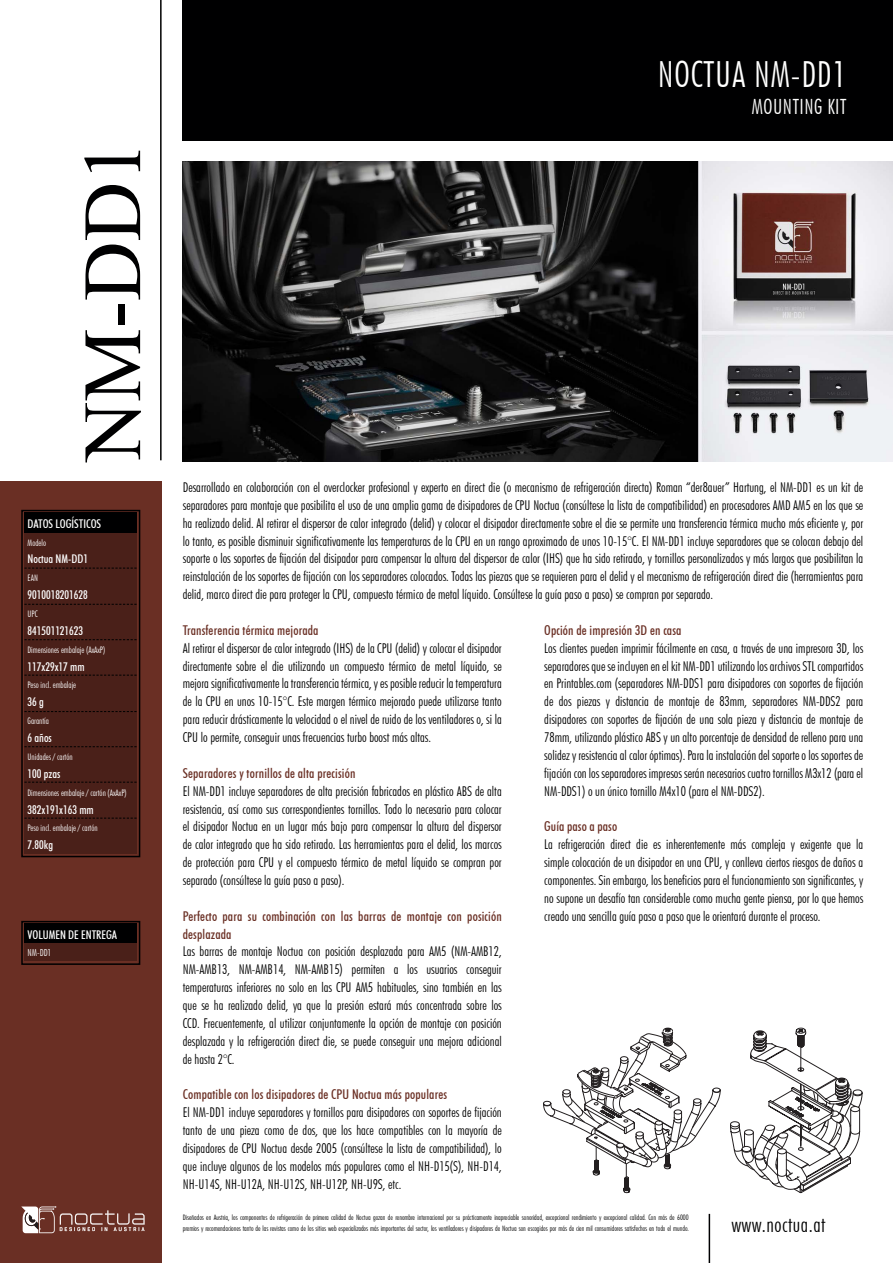
<style>
.page{position:relative;width:893px;height:1263px;background:#fff}
.page>*{position:absolute;margin:0;border:0;box-sizing:border-box;transform-origin:0 0}
.t1{font:82.5px "Times New Roman";color:#000001}
.t2{font:300 condensed 36px "Futura BT";letter-spacing:.025em;color:#fff}
.t3{font:300 condensed 21px "Futura BT";letter-spacing:.025em;color:#fff}
.t4{font:300 condensed 21px "Futura BT";letter-spacing:.025em;color:#000001}
.t5{font:300 condensed 13.5px/17.9px "Futura BT";color:#000;text-align:justify}
.t6{font:500 condensed 13.5px/17.9px "Futura BT";letter-spacing:.01em;color:#6a2f24}
.t7{font:500 condensed 12px "Futura BT";color:#fff}
.t8{font:300 condensed 9.75px "Futura BT";color:#fff}
.t9{font:300 condensed 9px "Futura BT";color:#fff}
.t10{font:300 condensed 7.5px/10.8px "Futura BT";letter-spacing:-.005em;color:#000}
</style>
<div class="page">
<div style="left:0;top:482px;width:162px;height:781px;background:#6a2f24"></div>
<div style="left:24px;top:531px;width:113px;height:323px;background:#4a2019"></div>
<div style="left:24px;top:513px;width:113px;height:20px;background:#000001"></div>
<div style="left:21px;top:510px;width:119px;height:347px;border:2px solid #000001"></div>
<hr style="left:160px;top:0;width:2px;height:460px;background:#000001">
<div style="left:24px;top:942px;width:113px;height:19px;background:#4a2019"></div>
<div style="left:24px;top:924px;width:113px;height:19px;background:#000001"></div>
<div style="left:21px;top:921px;width:119px;height:44px;border:2px solid #000001"></div>
<svg style="left:24px;top:568px;width:113px;height:1px"></svg>
<svg style="left:24px;top:604px;width:113px;height:1px"></svg>
<svg style="left:24px;top:639px;width:113px;height:1px"></svg>
<svg style="left:24px;top:675px;width:113px;height:1px"></svg>
<svg style="left:24px;top:711px;width:113px;height:1px"></svg>
<svg style="left:24px;top:746px;width:113px;height:1px"></svg>
<svg style="left:24px;top:782px;width:113px;height:1px"></svg>
<svg style="left:24px;top:818px;width:113px;height:1px"></svg>
<hr style="left:709px;top:1214px;width:1px;height:49px;background:#000001">
<div style="left:183px;top:0;width:710px;height:140px;background:#000001"></div>
<img style="left:183px;top:161px;width:709px;height:300px">
<svg style="left:543px;top:1027px;width:178px;height:166px"></svg>
<svg style="left:730px;top:1028px;width:132px;height:165px"></svg>
<svg style="left:21px;top:1206px;width:124px;height:27px"></svg>
<p class="t1" style="left:54px;top:461px;width:322px;rotate:-90deg">NM-DD1</p>
<p class="t7" style="left:28px;top:516px;width:75px">DATOS LOGÍSTICOS</p>
<p class="t9" style="left:28px;top:537px;width:20px">Modelo</p>
<p class="t7" style="left:28px;top:552px;width:62px">Noctua NM-DD1</p>
<p class="t9" style="left:28px;top:573px;width:12px">EAN</p>
<p class="t7" style="left:28px;top:588px;width:62px">9010018201628</p>
<p class="t9" style="left:28px;top:608px;width:12px">UPC</p>
<p class="t7" style="left:28px;top:623px;width:57px">841501121623</p>
<p class="t9" style="left:28px;top:644px;width:79px">Dimensiones embalaje (AxAxP)</p>
<p class="t7" style="left:28px;top:659px;width:58px">117x29x17 mm</p>
<p class="t9" style="left:28px;top:680px;width:50px">Peso incl. embalaje</p>
<p class="t7" style="left:28px;top:695px;width:18px">36 g</p>
<p class="t9" style="left:28px;top:715px;width:23px">Garantía</p>
<p class="t7" style="left:28px;top:730px;width:26px">6 años</p>
<p class="t9" style="left:28px;top:751px;width:47px">Unidades / cartón</p>
<p class="t7" style="left:28px;top:766px;width:34px">100 pzas</p>
<p class="t9" style="left:28px;top:787px;width:101px">Dimensiones embalaje / cartón (AxAxP)</p>
<p class="t7" style="left:28px;top:802px;width:68px">382x191x163 mm</p>
<p class="t9" style="left:28px;top:823px;width:72px">Peso incl. embalaje / cartón</p>
<p class="t7" style="left:28px;top:838px;width:27px">7.80kg</p>
<p class="t7" style="left:28px;top:927px;width:91px">VOLUMEN DE ENTREGA</p>
<p class="t8" style="left:28px;top:947px;width:25px">NM-DD1</p>
<p class="t2" style="left:658px;top:52px;width:190px">NOCTUA NM-DD1</p>
<p class="t3" style="left:752px;top:93px;width:96px">MOUNTING KIT</p>
<p class="t2" style="left:692px;top:54px;width:181px">NM-i115x-1200</p>
<p class="t3" style="left:721px;top:96px;width:152px">NOCTUA MOUNTING KIT</p>
<p class="t5" style="left:183px;top:478px;width:682px">Desarrollado en colaboración con el overclocker profesional y experto en direct die (o mecanismo de refrigeración directa) Roman “der8auer” Hartung, el NM-DD1 es un kit de separadores para montaje que posibilita el uso de una amplia gama de disipadores de CPU Noctua (consúltese la lista de compatibilidad) en procesadores AMD AM5 en los que se ha realizado delid. Al retirar el dispersor de calor integrado (delid) y colocar el disipador directamente sobre el die se permite una transferencia térmica mucho más eficiente y, por lo tanto, es posible disminuir significativamente las temperaturas de la CPU en un rango aproximado de unos 10-15°C. El NM-DD1 incluye separadores que se colocan debajo del soporte o los soportes de fijación del disipador para compensar la altura del dispersor de calor (IHS) que ha sido retirado, y tornillos personalizados y más largos que posibilitan la reinstalación de los soportes de fijación con los separadores colocados. Todas las piezas que se requieren para el delid y el mecanismo de refrigeración direct die (herramientas para delid, marco direct die para proteger la CPU, compuesto térmico de metal líquido. Consúltese la guía paso a paso) se compran por separado.</p>
<p class="t6" style="left:183px;top:621px;width:137px">Transferencia térmica mejorada</p>
<p class="t5" style="left:183px;top:639px;width:320px">Al retirar el dispersor de calor integrado (IHS) de la CPU (delid) y colocar el disipador directamente sobre el die utilizando un compuesto térmico de metal líquido, se mejora significativamente la transferencia térmica, y es posible reducir la temperatura de la CPU en unos 10-15°C. Este margen térmico mejorado puede utilizarse tanto para reducir drásticamente la velocidad o el nivel de ruido de los ventiladores o, si la CPU lo permite, conseguir unas frecuencias turbo boost más altas.</p>
<p class="t6" style="left:183px;top:764px;width:174px">Separadores y tornillos de alta precisión</p>
<p class="t5" style="left:183px;top:782px;width:320px">El NM-DD1 incluye separadores de alta precisión fabricados en plástico ABS de alta resistencia, así como sus correspondientes tornillos. Todo lo necesario para colocar el disipador Noctua en un lugar más bajo para compensar la altura del dispersor de calor integrado que ha sido retirado. Las herramientas para el delid, los marcos de protección para CPU y el compuesto térmico de metal líquido se compran por separado (consúltese la guía paso a paso).</p>
<p class="t6" style="left:183px;top:907px;width:320px">Perfecto para su combinación con las barras de montaje con posición desplazada</p>
<p class="t5" style="left:183px;top:942px;width:320px">Las barras de montaje Noctua con posición desplazada para AM5 (NM-AMB12, NM-AMB13, NM-AMB14, NM-AMB15) permiten a los usuarios conseguir temperaturas inferiores no solo en las CPU AM5 habituales, sino también en las que se ha realizado delid, ya que la presión estará más concentrada sobre los CCD. Frecuentemente, al utilizar conjuntamente la opción de montaje con posición desplazada y la refrigeración direct die, se puede conseguir una mejora adicional de hasta 2°C.</p>
<p class="t6" style="left:183px;top:1085px;width:266px">Compatible con los disipadores de CPU Noctua más populares</p>
<p class="t5" style="left:183px;top:1103px;width:320px">El NM-DD1 incluye separadores y tornillos para disipadores con soportes de fijación tanto de una pieza como de dos, que los hace compatibles con la mayoría de disipadores de CPU Noctua desde 2005 (consúltese la lista de compatibilidad), lo que incluye algunos de los modelos más populares como el NH-D15(S), NH-D14, NH-U14S, NH-U12A, NH-U12S, NH-U12P, NH-U9S, etc.</p>
<p class="t6" style="left:544px;top:621px;width:139px">Opción de impresión 3D en casa</p>
<p class="t5" style="left:544px;top:639px;width:320px">Los clientes pueden imprimir fácilmente en casa, a través de una impresora 3D, los separadores que se incluyen en el kit NM-DD1 utilizando los archivos STL compartidos en Printables.com (separadores NM-DDS1 para disipadores con soportes de fijación de dos piezas y distancia de montaje de 83mm, separadores NM-DDS2 para disipadores con soportes de fijación de una sola pieza y distancia de montaje de 78mm, utilizando plástico ABS y un alto porcentaje de densidad de relleno para una solidez y resistencia al calor óptimas). Para la instalación del soporte o los soportes de fijación con los separadores impresos serán necesarios cuatro tornillos M3x12 (para el NM-DDS1) o un único tornillo M4x10 (para el NM-DDS2).</p>
<p class="t6" style="left:544px;top:817px;width:74px">Guía paso a paso</p>
<p class="t5" style="left:544px;top:835px;width:320px">La refrigeración direct die es inherentemente más compleja y exigente que la simple colocación de un disipador en una CPU, y conlleva ciertos riesgos de daños a componentes. Sin embargo, los beneficios para el funcionamiento son significantes, y no supone un desafío tan considerable como mucha gente piensa, por lo que hemos creado una sencilla guía paso a paso que le orientará durante el proceso.</p>
<p class="t10" style="left:183px;top:1212px;width:507px">Diseñados en Austria, los componentes de refrigeración de primera calidad de Noctua gozan de renombre internacional por su prácticamente inapreciable sonoridad, excepcional rendimiento y excepcional calidad. Con más de 6000 premios y recomendaciones tanto de las revistas como de los sitios web especializados más importantes del sector, los ventiladores y disipadores de Noctua son escogidos por más de cien mil consumidores satisfechos en todo el mundo.</p>
<p class="t4" style="left:731px;top:1212px;width:96px">www.noctua.at</p>
</div>
